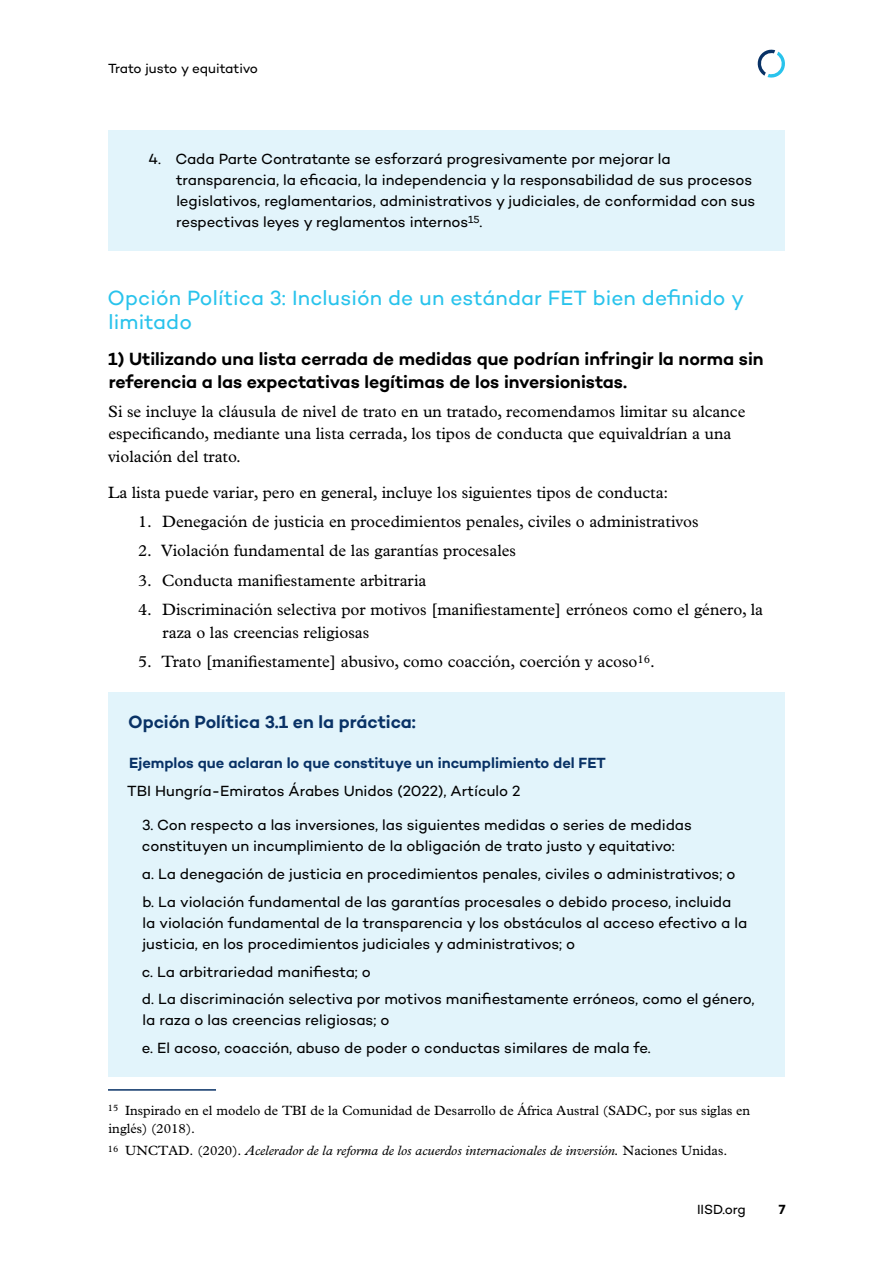
<style>
.page{position:relative;width:893px;height:1263px;background:#fff}
.page>*{position:absolute;margin:0;border:0;box-sizing:border-box;transform-origin:0 0}
.t1{font:21px/24px "Campton";letter-spacing:.005em;color:#29c3ec}
.t2{font:600 18px/22.5px "Campton";letter-spacing:-.005em;color:#000}
.t3{font:600 18px "Campton";letter-spacing:-.005em;color:#093266}
.t4{font:16.5px/22.5px "Plantin MT Pro";color:#000}
.Paragraph{font:15px/21px "Campton";letter-spacing:-.005em;color:#000}
.Paragraph_Last__end{font:15px "Campton";letter-spacing:-.005em;color:#000}
.t5{font:600 15px "Campton";color:#093266}
.Footnotes{font:13.5px/18px "Plantin MT Pro";color:#000}
.Footnotes-2{font:italic 13.5px "Plantin MT Pro";color:#000}
.t6{font:13.5px "Campton";letter-spacing:-.005em;color:#000}
.t7{font:600 13.5px "Campton";color:#000}
.s1{font-style:normal}
</style>
<div class="page">
<svg style="left:757px;top:49px;width:28px;height:29px"></svg>
<div style="left:108px;top:131px;width:677px;height:120px;background:#e2f4fb"></div>
<div style="left:108px;top:692px;width:677px;height:61px;background:#e2f4fb"></div>
<div style="left:108px;top:734px;width:677px;height:58px;background:#e2f4fb"></div>
<div style="left:108px;top:762px;width:677px;height:58px;background:#e2f4fb"></div>
<div style="left:108px;top:797px;width:677px;height:78px;background:#e2f4fb"></div>
<div style="left:108px;top:873px;width:677px;height:100px;background:#e2f4fb"></div>
<div style="left:108px;top:971px;width:677px;height:78px;background:#e2f4fb"></div>
<div style="left:108px;top:1019px;width:677px;height:58px;background:#e2f4fb"></div>
<hr style="left:108px;top:1089px;width:108px;height:2px;background:#093266">
<p class="t6" style="left:108px;top:60px;width:152px">Trato justo y equitativo</p>
<p class="Paragraph" style="left:176px;top:148px;width:581px;text-indent:-28px">4. Cada Parte Contratante se esforzará progresivamente por mejorar la transparencia, la eficacia, la independencia y la responsabilidad de sus procesos legislativos, reglamentarios, administrativos y judiciales, de conformidad con sus respectivas leyes y reglamentos internos<sup>15</sup>.</p>
<h2 class="t1" style="left:108px;top:286px;width:638px">Opción Política 3: Inclusión de un estándar FET bien definido y limitado</h2>
<h3 class="t2" style="left:108px;top:347px;width:657px">1) Utilizando una lista cerrada de medidas que podrían infringir la norma sin referencia a las expectativas legítimas de los inversionistas.</h3>
<p class="t4" style="left:108px;top:400px;width:639px">Si se incluye la cláusula de nivel de trato en un tratado, recomendamos limitar su alcance especificando, mediante una lista cerrada, los tipos de conducta que equivaldrían a una violación del trato.</p>
<p class="t4" style="left:108px;top:481px;width:562px">La lista puede variar, pero en general, incluye los siguientes tipos de conducta:</p>
<p class="t4" style="left:138px;top:510px;width:562px">1. Denegación de justicia en procedimientos penales, civiles o administrativos</p>
<p class="t4" style="left:138px;top:540px;width:379px">2. Violación fundamental de las garantías procesales</p>
<p class="t4" style="left:138px;top:569px;width:290px">3. Conducta manifiestamente arbitraria</p>
<p class="t4" style="left:163px;top:598px;width:602px;text-indent:-24px">4. Discriminación selectiva por motivos [manifiestamente] erróneos como el género, la raza o las creencias religiosas</p>
<p class="t4" style="left:138px;top:650px;width:518px">5. Trato [manifiestamente] abusivo, como coacción, coerción y acoso<sup>16</sup>.</p>
<h1 class="t3" style="left:128px;top:711px;width:289px">Opción Política 3.1 en la práctica:</h1>
<h2 class="t5" style="left:129px;top:753px;width:478px">Ejemplos que aclaran lo que constituye un incumplimiento del FET</h2>
<p class="Paragraph" style="left:127px;top:780px;width:395px">TBI Hungría-Emiratos Árabes Unidos (2022), Artículo 2</p>
<p class="Paragraph" style="left:142px;top:814px;width:551px">3. Con respecto a las inversiones, las siguientes medidas o series de medidas constituyen un incumplimiento de la obligación de trato justo y equitativo:</p>
<p class="Paragraph" style="left:142px;top:863px;width:595px">a. La denegación de justicia en procedimientos penales, civiles o administrativos; o</p>
<p class="Paragraph" style="left:142px;top:891px;width:606px">b. La violación fundamental de las garantías procesales o debido proceso, incluida la violación fundamental de la transparencia y los obstáculos al acceso efectivo a la justicia, en los procedimientos judiciales y administrativos; o</p>
<p class="Paragraph" style="left:142px;top:960px;width:230px">c. La arbitrariedad manifiesta; o</p>
<p class="Paragraph" style="left:142px;top:988px;width:614px">d. La discriminación selectiva por motivos manifiestamente erróneos, como el género, la raza o las creencias religiosas; o</p>
<p class="Paragraph_Last__end" style="left:142px;top:1038px;width:510px">e. El acoso, coacción, abuso de poder o conductas similares de mala fe.</p>
<p class="Footnotes" style="left:108px;top:1101px;width:644px"><sup>15</sup> Inspirado en el modelo de TBI de la Comunidad de Desarrollo de África Austral (SADC, por sus siglas en inglés) (2018).</p>
<p class="Footnotes-2" style="left:108px;top:1142px;width:621px"><sup>16</sup> <span class="s1">UNCTAD. (2020).</span> Acelerador de la reforma de los acuerdos internacionales de inversión. <span class="s1">Naciones Unidas.</span></p>
<p class="t6" style="left:697px;top:1201px;width:50px">IISD.org</p>
<p class="t7" style="left:779px;top:1201px;width:8px">7</p>
</div>
